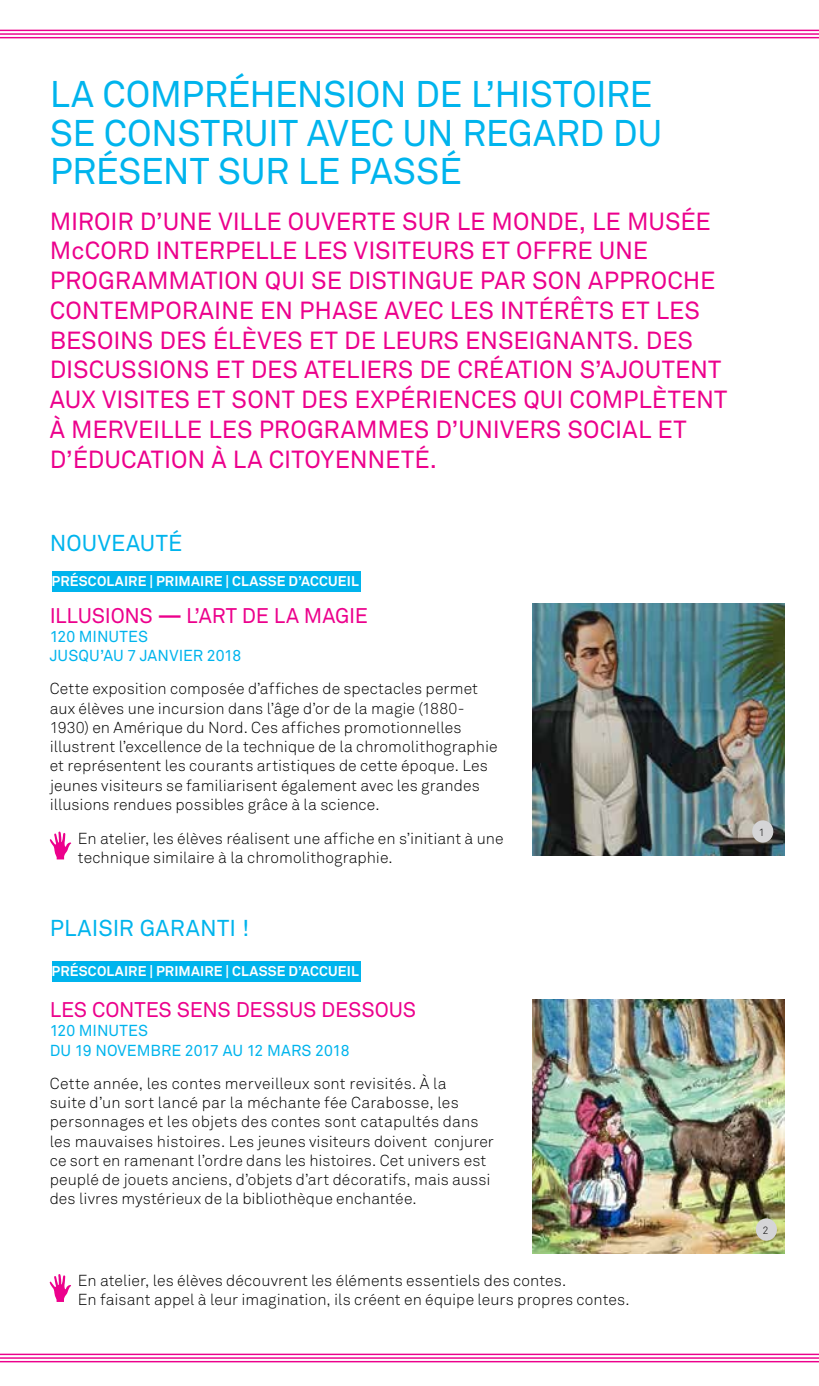
<style>
.page{position:relative;width:819px;height:1386px;background:#fff}
.page>*{position:absolute;margin:0;border:0;box-sizing:border-box;transform-origin:0 0}
.t1{font:36.75px/38.5px "Akkurat";letter-spacing:-.015em;color:#00b4ed}
.t2{font:24.5px/29.8px "Akkurat";letter-spacing:-.005em;color:#ec008c}
.t3{font:22.75px "Akkurat";letter-spacing:.005em;color:#00b4ed}
.t4{font:21px "Akkurat";letter-spacing:-.01em;color:#ec008c}
.t5{font:300 15.75px/19.2px "Akkurat";letter-spacing:.005em;color:#000}
.t6{font:15.75px/19.2px "Akkurat";color:#00b4ed}
.t7{font:700 14px "Akkurat";letter-spacing:.01em;color:#fff}
.t8{font:300 10.5px "Akkurat";color:#000}
.s1{font-family:"Akkurat Pro"}
.s2{font-family:"Akkurat Pro";font-weight:700}
</style>
<div class="page">
<hr style="left:0;top:30px;width:819px;height:1px;background:#ec008c">
<hr style="left:0;top:33px;width:819px;height:2px;background:#ec008c">
<hr style="left:0;top:37px;width:819px;height:1px;background:#ec008c">
<hr style="left:0;top:1354px;width:819px;height:1px;background:#ec008c">
<hr style="left:0;top:1357px;width:819px;height:2px;background:#ec008c">
<hr style="left:0;top:1361px;width:819px;height:1px;background:#ec008c">
<svg style="left:50px;top:832px;width:21px;height:27px"></svg>
<img style="left:533px;top:603px;width:252px;height:252px">
<svg style="left:50px;top:1274px;width:21px;height:28px"></svg>
<img style="left:533px;top:999px;width:252px;height:255px">
<div style="left:756px;top:1218px;width:21px;height:23px;background:#d5d5d7;border-radius:50%"></div>
<div style="left:52px;top:961px;width:308px;height:20px;background:#00b4ed"></div>
<div style="left:52px;top:571px;width:308px;height:20px;background:#00b4ed"></div>
<div style="left:752px;top:820px;width:21px;height:23px;background:#d5d5d7;border-radius:50%"></div>
<h1 class="t1" style="left:50px;top:76px;width:614px">LA COMPRÉHENSION DE L’HISTOIRE<br>SE CONSTRUIT AVEC UN REGARD DU<br>PRÉSENT SUR LE PASSÉ</h1>
<p class="t2" style="left:50px;top:207px;width:679px">MIROIR D’UNE VILLE OUVERTE SUR LE MONDE, LE MUSÉE McCORD INTERPELLE LES VISITEURS ET OFFRE UNE PROGRAMMATION QUI SE DISTINGUE PAR SON APPROCHE CONTEMPORAINE EN PHASE AVEC LES INTÉRÊTS ET LES BESOINS DES ÉLÈVES ET DE LEURS ENSEIGNANTS. DES DISCUSSIONS ET DES ATELIERS DE CRÉATION S’AJOUTENT AUX VISITES ET SONT DES EXPÉRIENCES QUI COMPLÈTENT À MERVEILLE LES PROGRAMMES D’UNIVERS SOCIAL ET D’ÉDUCATION À LA CITOYENNETÉ.</p>
<h3 class="t3" style="left:50px;top:529px;width:134px">NOUVEAUTÉ</h3>
<p class="t7" style="left:52px;top:572px;width:309px">PRÉSCOLAIRE <span class="s1">|</span> PRIMAIRE <span class="s1">|</span> CLASSE D’ACCUEIL</p>
<h3 class="t4" style="left:50px;top:603px;width:320px">ILLUSIONS <span class="s2">—</span> L’ART DE LA MAGIE</h3>
<p class="t6" style="left:50px;top:627px;width:193px">120 MINUTES<br>JUSQU’AU 7 JANVIER 2018</p>
<p class="t5" style="left:50px;top:679px;width:449px">Cette exposition composée d’affiches de spectacles permet aux élèves une incursion dans l’âge d’or de la magie (1880- 1930) en Amérique du Nord. Ces affiches promotionnelles illustrent l’excellence de la technique de la chromolithographie et représentent les courants artistiques de cette époque. Les jeunes visiteurs se familiarisent également avec les grandes illusions rendues possibles grâce à la science.</p>
<p class="t5" style="left:78px;top:829px;width:427px">En atelier, les élèves réalisent une affiche en s’initiant à une technique similaire à la chromolithographie.</p>
<h3 class="t3" style="left:50px;top:915px;width:201px">PLAISIR GARANTI !</h3>
<p class="t7" style="left:52px;top:962px;width:309px">PRÉSCOLAIRE <span class="s1">|</span> PRIMAIRE <span class="s1">|</span> CLASSE D’ACCUEIL</p>
<h3 class="t4" style="left:50px;top:997px;width:368px">LES CONTES SENS DESSUS DESSOUS</h3>
<p class="t6" style="left:50px;top:1022px;width:301px">120 MINUTES<br>DU 19 NOVEMBRE 2017 AU 12 MARS 2018</p>
<p class="t5" style="left:50px;top:1074px;width:446px">Cette année, les contes merveilleux sont revisités. À la<br>suite d’un sort lancé par la méchante fée Carabosse, les personnages et les objets des contes sont catapultés dans les mauvaises histoires. Les jeunes visiteurs doivent conjurer ce sort en ramenant l’ordre dans les histoires. Cet univers est peuplé de jouets anciens, d’objets d’art décoratifs, mais aussi des livres mystérieux de la bibliothèque enchantée.</p>
<p class="t5" style="left:78px;top:1272px;width:553px">En atelier, les élèves découvrent les éléments essentiels des contes.<br>En faisant appel à leur imagination, ils créent en équipe leurs propres contes.</p>
<p class="t8" style="left:759px;top:826px;width:7px">1</p>
<p class="t8" style="left:762px;top:1224px;width:7px">2</p>
</div>
